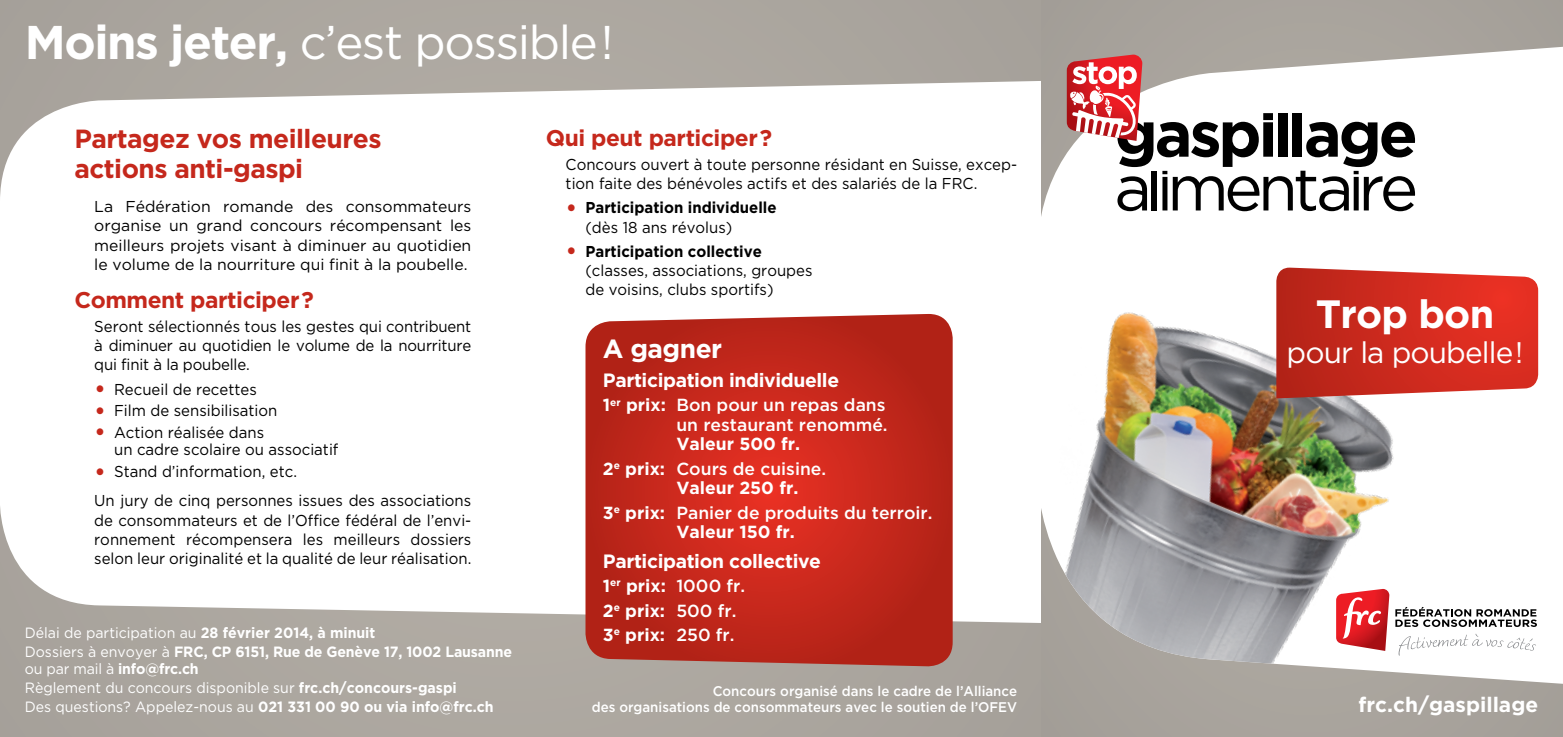
<style>
.page{position:relative;width:1563px;height:737px;background:#fff}
.page>*{position:absolute;margin:0;border:0;box-sizing:border-box;transform-origin:0 0}
.t1{font:47.25px "Gotham";letter-spacing:-.03em;color:#fff}
.t2{font:700 39.38px "Gotham";letter-spacing:-.02em;color:#fff}
.t3{font:29.75px "Gotham";letter-spacing:-.03em;color:#fff}
.t4{font:700 26.25px/29.8px "Gotham";letter-spacing:-.02em;color:#c5281c}
.t5{font:700 26.25px "Gotham";letter-spacing:-.02em;color:#fff}
.t6{font:700 22.75px "Gotham";letter-spacing:-.02em;color:#c5281c}
.t7{font:700 20.82px "Gotham";color:#fff}
.t8{font:700 19.25px "Gotham";letter-spacing:-.02em;color:#fff}
.t9{font:500 17.5px/24.5px "Gotham";color:#fff}
.t10{font:700 17.5px/24.5px "Gotham";color:#fff}
.t11{font:15.75px/19.2px "Gotham";color:#000;scale:.95 1}
.t12{font:15.75px/19.2px "Gotham";color:#000;text-align:justify}
.t13{font:700 15.75px/19.2px "Gotham";color:#000;scale:.95 1}
.t14{font:14.88px/19.1px "Gotham";color:#fff;scale:.95 1}
.t15{font:700 14.88px/19.1px "Gotham";letter-spacing:-.01em;color:#fff;scale:.95 1}
.t16{font:500 14px/15.8px "Gotham";color:#fff;text-align:right;scale:.95 1}
.s1{font-weight:700}
.s2{font-size:26.25px;color:#c5281c}
.s3{font-weight:400}
.s4{font-weight:400;font-size:26.25px;color:#c5281c}
.s5{font-weight:500}
</style>
<div class="page">
<div style="left:0;top:0;width:1042px;height:737px;background:#aca69f"></div>
<div style="left:0;top:81px;width:1037px;height:545px;background:#fff"></div>
<div style="left:1042px;top:0;width:521px;height:737px;background:#a8a29c"></div>
<svg style="left:1037px;top:46px;width:526px;height:638px;fill:#fff"></svg>
<img style="left:1037px;top:206px;width:471px;height:465px">
<svg style="left:585px;top:314px;width:367px;height:353px;background:#c22b1f"></svg>
<svg style="left:1276px;top:268px;width:262px;height:130px;background:#d1392e"></svg>
<svg style="left:1067px;top:55px;width:348px;height:156px;background:#c0b3b3"></svg>
<svg style="left:1395px;top:607px;width:142px;height:20px;background:#a5a5a5"></svg>
<svg style="left:1398px;top:633px;width:138px;height:22px;background:#f5f5f5"></svg>
<svg style="left:1336px;top:589px;width:53px;height:62px;background:#e15258"></svg>
<h1 class="t1" style="left:25px;top:16px;width:590px"><span class="s1">Moins jeter,</span> c’est possible!</h1>
<h3 class="t4" style="left:74px;top:123px;width:309px">Partagez vos meilleures actions anti-gaspi</h3>
<p class="t12" style="left:94px;top:197px;width:379px">La Fédération romande des consommateurs organise un grand concours récompensant les meilleurs projets visant à diminuer au quotidien le volume de la nourriture qui finit à la poubelle.</p>
<h3 class="t6" style="left:74px;top:286px;width:241px">Comment participer?</h3>
<p class="t11" style="left:94px;top:316px;width:398px;text-align:justify">Seront sélectionnés tous les gestes qui contribuent à diminuer au quotidien le volume de la nourriture qui finit à la poubelle.</p>
<p class="t11" style="left:94px;top:379px;width:173px"><span class="s2">•</span> Recueil de recettes</p>
<p class="t11" style="left:94px;top:401px;width:194px"><span class="s2">•</span> Film de sensibilisation</p>
<p class="t11" style="left:114px;top:423px;width:238px;line-height:17.5px;text-indent:-20px"><span class="s2">•</span> Action réalisée dans<br>un cadre scolaire ou associatif</p>
<p class="t11" style="left:94px;top:457px;width:398px;line-height:29.2px"><span class="s2">•</span> Stand d’information, etc.<br>Un jury de cinq personnes issues des associations</p>
<p class="t11" style="left:94px;top:510px;width:398px;text-align:justify">de consommateurs et de l’Office fédéral de l’envi&shy;ronnement récompensera les meilleurs dossiers selon leur originalité et la qualité de leur réalisation.</p>
<p class="t15" style="left:25px;top:623px;width:514px"><span class="s3">Délai de participation au</span> 28 février 2014, à minuit<br><span class="s3">Dossiers à envoyer à</span> FRC, CP 6151, Rue de Genève 17, 1002 Lausanne</p>
<p class="t14" style="left:25px;top:659px;width:495px">ou par mail à <span class="s1">info@frc.ch<br></span>Règlement du concours disponible sur <span class="s1">frc.ch/concours-gaspi<br></span>Des questions? Appelez-nous au <span class="s1">021 331 00 90 ou via info@frc.ch</span></p>
<h3 class="t6" style="left:546px;top:124px;width:228px">Qui peut participer?</h3>
<p class="t11" style="left:566px;top:154px;width:477px">Concours ouvert à toute personne résidant en Suisse, excep&shy;tion faite des bénévoles actifs et des salariés de la FRC.</p>
<p class="t13" style="left:585px;top:198px;width:203px;text-indent:-20px"><span class="s4">•</span> Participation individuelle <span class="s3">(dès 18 ans révolus)</span></p>
<p class="t11" style="left:585px;top:241px;width:240px;text-indent:-20px"><span class="s2">•</span> <span class="s1">Participation collective </span>(classes, associations, groupes de voisins, clubs sportifs)</p>
<h3 class="t5" style="left:603px;top:333px;width:121px">A gagner</h3>
<p class="t8" style="left:603px;top:369px;width:238px">Participation individuelle</p>
<p class="t9" style="left:603px;top:395px;width:286px;line-height:19.4px;text-align:right"><span class="s1">1</span><sup>er</sup> <span class="s1">prix:</span> Bon pour un repas dans un restaurant renommé.</p>
<p class="t10" style="left:603px;top:431px;width:225px;text-indent:74px">Valeur 500 fr.<br>2<sup>e</sup> prix: <span class="s5">Cours de cuisine.</span></p>
<p class="t9" style="left:603px;top:475px;width:331px;text-indent:74px"><span class="s1">Valeur 250 fr.<br>3</span><sup>e</sup> <span class="s1">prix:</span> Panier de produits du terroir.</p>
<p class="t10" style="left:676px;top:519px;width:120px">Valeur 150 fr.</p>
<p class="t8" style="left:603px;top:550px;width:220px">Participation collective</p>
<p class="t9" style="left:603px;top:573px;width:144px"><span class="s1">1</span><sup>er</sup> <span class="s1">prix:</span> 1000 fr.<br><span class="s1">2</span><sup>e</sup> <span class="s1">prix:</span> 500 fr.<br><span class="s1">3</span><sup>e</sup> <span class="s1">prix:</span> 250 fr.</p>
<p class="t16" style="left:592px;top:683px;width:449px">Concours organisé dans le cadre de l’Alliance<br>des organisations de consommateurs avec le soutien de l’OFEV</p>
<h2 class="t2" style="left:1315px;top:291px;width:180px">Trop bon</h2>
<h3 class="t3" style="left:1286px;top:336px;width:238px">pour la poubelle!</h3>
<h3 class="t7" style="left:1358px;top:692px;width:181px">frc.ch/gaspillage</h3>
</div>
